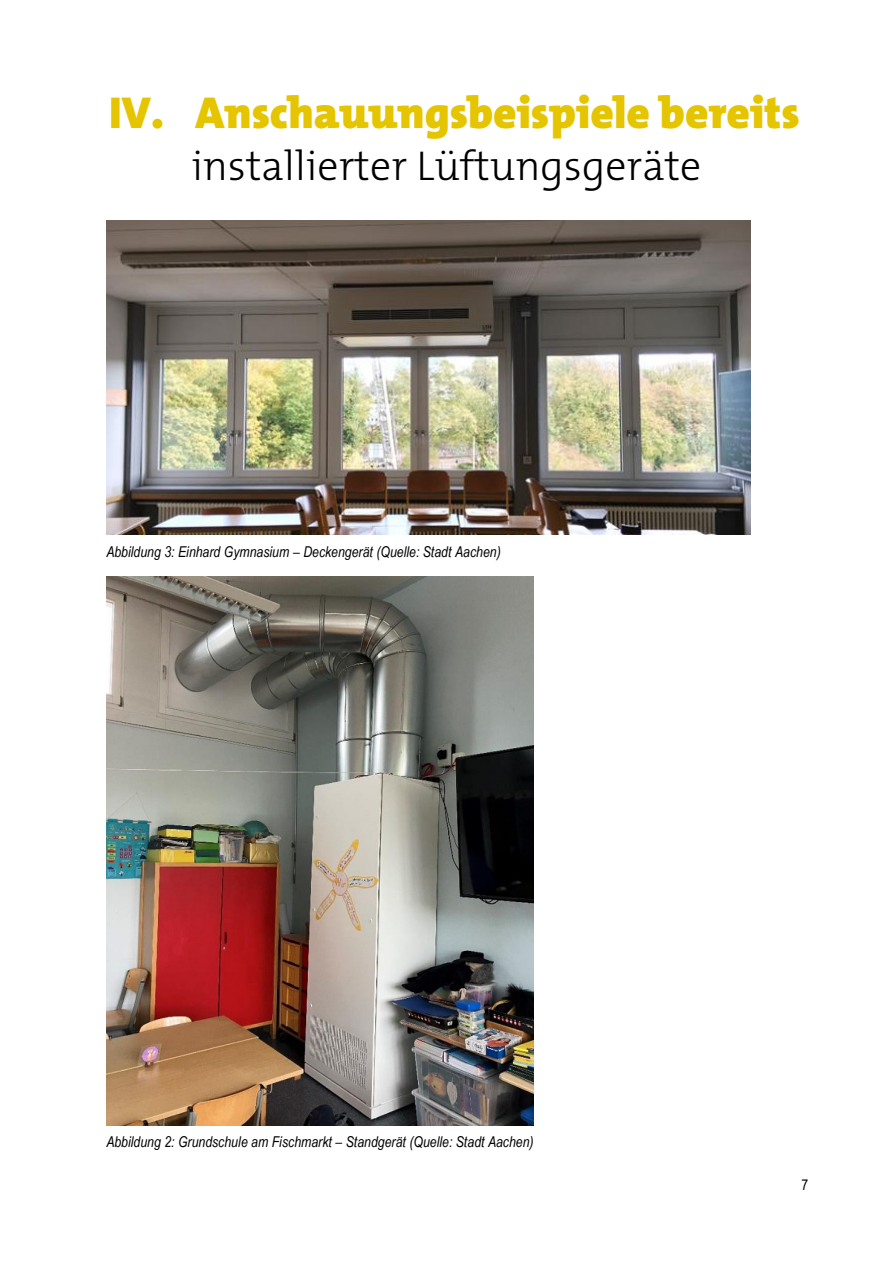
<style>
.page{position:relative;width:893px;height:1263px;background:#fff}
.page>*{position:absolute;margin:0;border:0;box-sizing:border-box;transform-origin:0 0}
.t1{font:900 45px "The Mix Os F";color:#e5c500}
.t2{font:300 42px "The Mix Os F";color:#000}
.t3{font:italic 15px "Arial Narrow";color:#000}
.t4{font:15px "Arial Narrow";color:#000}
</style>
<div class="page">
<img style="left:106px;top:221px;width:645px;height:313px">
<img style="left:107px;top:576px;width:427px;height:549px">
<h1 class="t1" style="left:109px;top:84px;width:692px">IV. Anschauungsbeispiele bereits</h1>
<h1 class="t2" style="left:191px;top:139px;width:511px">installierter Lüftungsgeräte</h1>
<p class="t3" style="left:106px;top:543px;width:396px">Abbildung 3: Einhard Gymnasium – Deckengerät (Quelle: Stadt Aachen)</p>
<p class="t3" style="left:106px;top:1133px;width:429px">Abbildung 2: Grundschule am Fischmarkt – Standgerät (Quelle: Stadt Aachen)</p>
<p class="t4" style="left:801px;top:1175px;width:8px">7</p>
</div>
